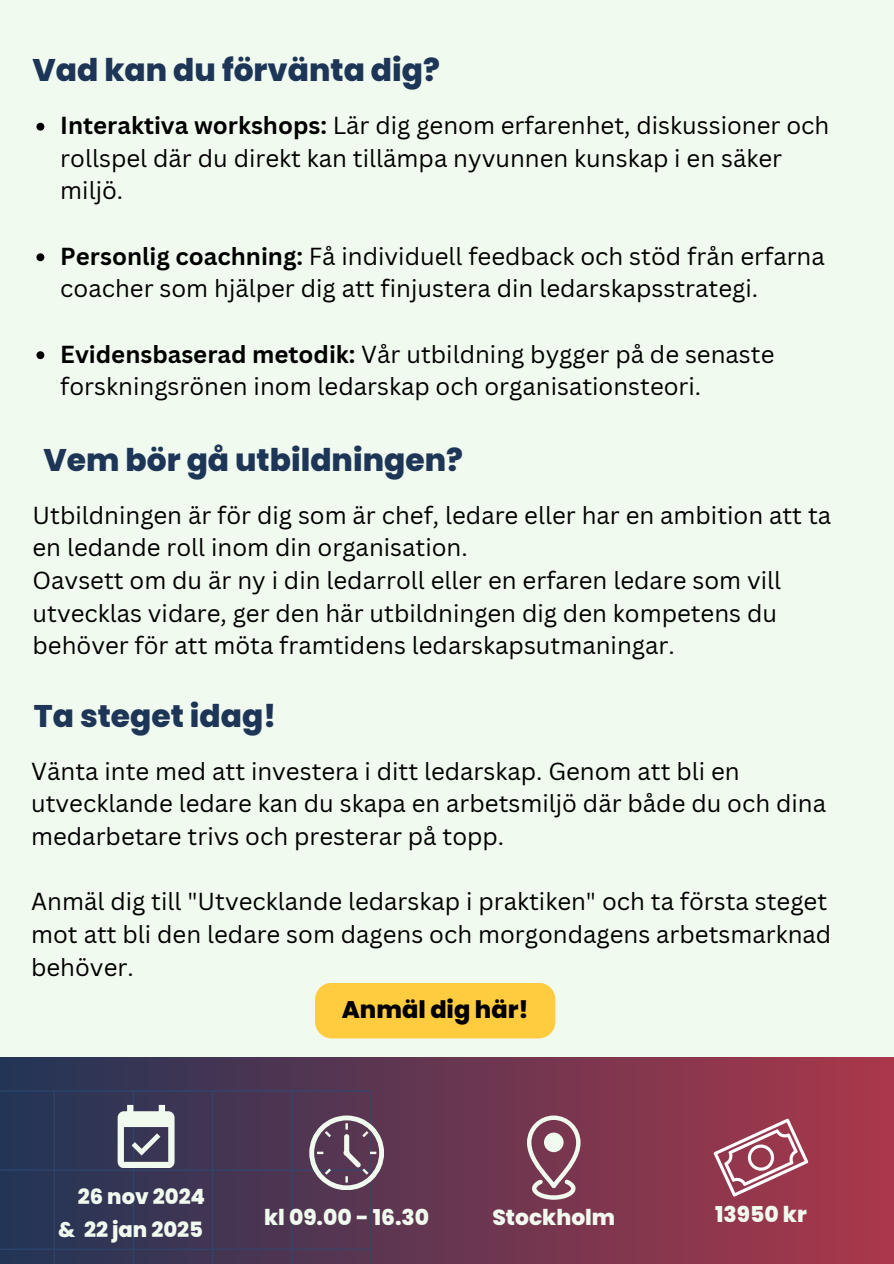
<style>
.page{position:relative;width:894px;height:1264px;background:#fff}
.page>*{position:absolute;margin:0;border:0;box-sizing:border-box;transform-origin:0 0}
.t1{font:800 31.2px "Poppins";color:#1d3557}
.t2{font:24px/32.7px "Canva Sans";color:#000}
.t3{font:800 24px "Poppins";color:#000}
.t4{font:800 21.75px "Poppins";color:#f1faee}
.t5{font:800 21px "Poppins";color:#f1faee}
.s1{font-weight:700}
</style>
<div class="page">
<div style="left:0;top:0;width:893px;height:1263px;background:#f1faee"></div>
<div style="left:0;top:1057px;width:893px;height:206px;background:linear-gradient(to right,#223556,#ab374b)"></div>
<svg style="left:0;top:1090px;width:371px;height:173px;background:#3c3654"></svg>
<div style="left:315px;top:983px;width:240px;height:55px;background:#ffcc40"></div>
<svg style="left:36px;top:123px;width:8px;height:8px"></svg>
<svg style="left:36px;top:253px;width:8px;height:8px"></svg>
<svg style="left:36px;top:351px;width:8px;height:8px"></svg>
<svg style="left:309px;top:1115px;width:74px;height:74px"></svg>
<svg style="left:118px;top:1104px;width:56px;height:63px"></svg>
<svg style="left:526px;top:1115px;width:54px;height:84px"></svg>
<div style="left:544px;top:1132px;width:19px;height:20px;background:#f1faee;border-radius:50%"></div>
<svg style="left:713px;top:1118px;width:94px;height:78px;background:#ad6273"></svg>
<p class="t1" style="left:33px;top:49px;width:409px">Vad kan du förvänta dig?</p>
<p class="t2" style="left:60px;top:108px;width:770px"><span class="s1">Interaktiva workshops:</span> Lär dig genom erfarenhet, diskussioner och rollspel där du direkt kan tillämpa nyvunnen kunskap i en säker miljö.</p>
<p class="t2" style="left:60px;top:239px;width:765px"><span class="s1">Personlig coachning:</span> Få individuell feedback och stöd från erfarna coacher som hjälper dig att finjustera din ledarskapsstrategi.</p>
<h1 class="t2" style="left:60px;top:337px;width:715px"><span class="s1">Evidensbaserad metodik:</span> Vår utbildning bygger på de senaste forskningsrönen inom ledarskap och organisationsteori.</h1>
<h3 class="t1" style="left:44px;top:438px;width:420px">Vem bör gå utbildningen?</h3>
<h1 class="t2" style="left:33px;top:498px;width:799px">Utbildningen är för dig som är chef, ledare eller har en ambition att ta en ledande roll inom din organisation.<br>Oavsett om du är ny i din ledarroll eller en erfaren ledare som vill utvecklas vidare, ger den här utbildningen dig den kompetens du behöver för att möta framtidens ledarskapsutmaningar.</h1>
<h3 class="t1" style="left:34px;top:694px;width:244px">Ta steget idag!</h3>
<h3 class="t2" style="left:31px;top:754px;width:796px">Vänta inte med att investera i ditt ledarskap. Genom att bli en utvecklande ledare kan du skapa en arbetsmiljö där både du och dina medarbetare trivs och presterar på topp.</h3>
<h2 class="t2" style="left:31px;top:884px;width:801px">Anmäl dig till "Utvecklande ledarskap i praktiken" och ta första steget mot att bli den ledare som dagens och morgondagens arbetsmarknad behöver.</h2>
<h1 class="t3" style="left:342px;top:992px;width:188px">Anmäl dig här!</h1>
<p class="t5" style="left:78px;top:1182px;width:129px">26 nov 2024</p>
<p class="t5" style="left:58px;top:1214px;width:146px">&amp; 22 jan 2025</p>
<p class="t4" style="left:264px;top:1202px;width:167px">kl 09.00 - 16.30</p>
<p class="t4" style="left:492px;top:1202px;width:124px">Stockholm</p>
<p class="t4" style="left:715px;top:1199px;width:93px">13950 kr</p>
</div>
